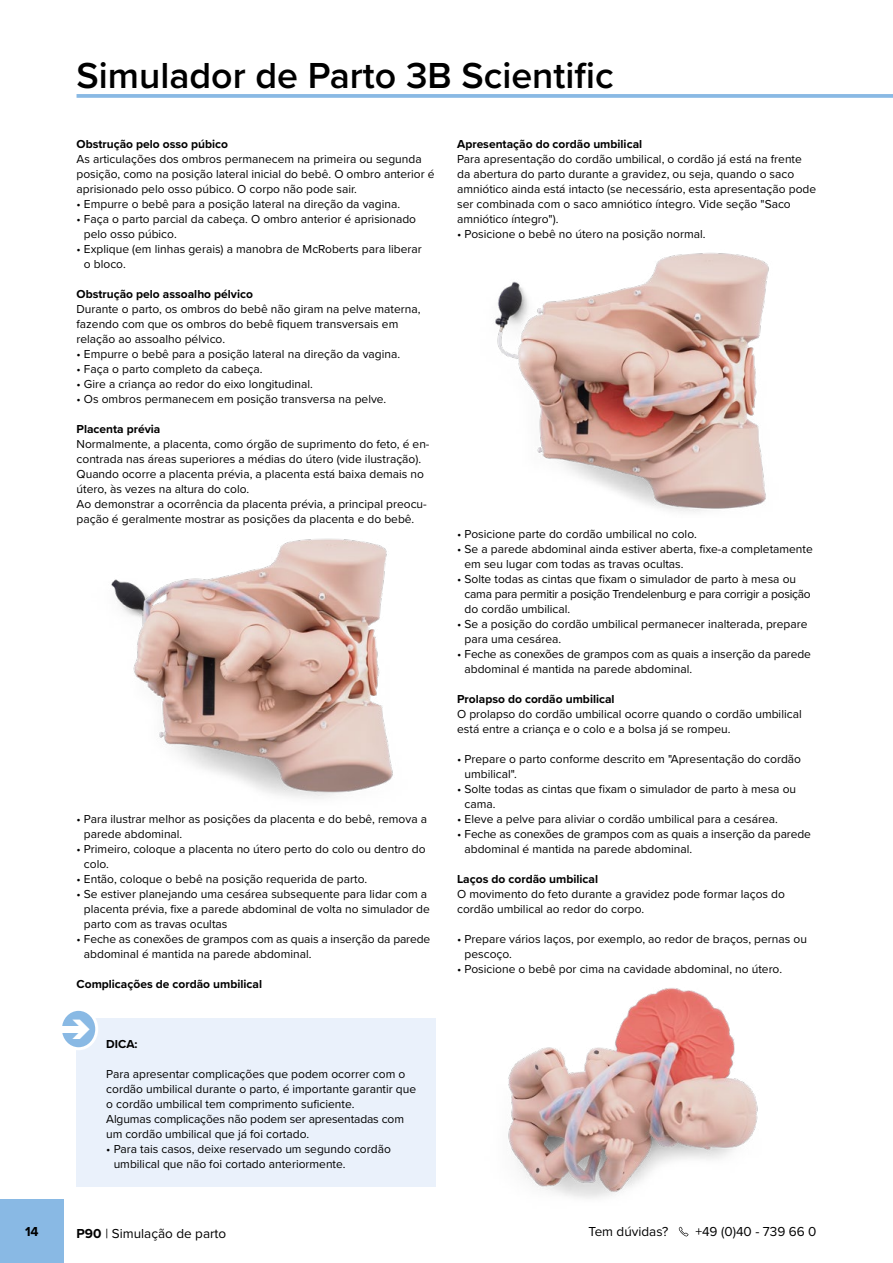
<style>
.page{position:relative;width:893px;height:1263px;background:#fff}
.page>*{position:absolute;margin:0;border:0;box-sizing:border-box;transform-origin:0 0}
.t1{font:600 37.5px "Proxima Nova";color:#000}
.t2{font:13.5px "Proxima Nova";color:#000}
.t3{font:700 13.5px "Proxima Nova";color:#000}
.t4{font:12px/15px "Proxima Nova";color:#000}
.t5{font:700 12px "Proxima Nova";color:#000}
.s1{font-weight:700}
</style>
<div class="page">
<svg style="left:77px;top:94px;width:816px;height:4px;background:#90bde5"></svg>
<div style="left:0;top:1199px;width:64px;height:64px;background:#89b9e4"></div>
<div style="left:77px;top:1018px;width:359px;height:168px;background:#eaf1fb"></div>
<svg style="left:60px;top:1009px;width:37px;height:40px"></svg>
<div style="left:59px;top:1008px;width:39px;height:42px;border:3px solid #fff;border-radius:50%"></div>
<div style="left:55px;top:1026px;width:28px;height:7px;background:#fff"></div>
<img style="left:495px;top:253px;width:274px;height:259px">
<img style="left:111px;top:538px;width:282px;height:260px">
<img style="left:405px;top:988px;width:353px;height:249px">
<svg style="left:679px;top:1227px;width:9px;height:9px"></svg>
<svg style="left:65px;top:1020px;width:25px;height:19px"></svg>
<h1 class="t1" style="left:77px;top:48px;width:539px">Simulador de Parto 3B Scientific</h1>
<p class="t5" style="left:77px;top:135px;width:153px">Obstrução pelo osso púbico</p>
<p class="t4" style="left:77px;top:150px;width:359px">As articulações dos ombros permanecem na primeira ou segunda posição, como na posição lateral inicial do bebê. O ombro anterior é aprisionado pelo osso púbico. O corpo não pode sair.</p>
<p class="t4" style="left:77px;top:195px;width:325px">• Empurre o bebê para a posição lateral na direção da vagina.</p>
<p class="t4" style="left:84px;top:210px;width:334px;text-indent:-7px">• Faça o parto parcial da cabeça. O ombro anterior é aprisionado pelo osso púbico.</p>
<p class="t4" style="left:84px;top:240px;width:339px;text-indent:-7px">• Explique (em linhas gerais) a manobra de McRoberts para liberar o bloco.</p>
<p class="t5" style="left:77px;top:285px;width:178px">Obstrução pelo assoalho pélvico</p>
<p class="t4" style="left:77px;top:300px;width:345px">Durante o parto, os ombros do bebê não giram na pelve materna, fazendo com que os ombros do bebê fiquem transversais em relação ao assoalho pélvico.</p>
<p class="t4" style="left:77px;top:345px;width:325px">• Empurre o bebê para a posição lateral na direção da vagina.</p>
<p class="t4" style="left:77px;top:360px;width:187px">• Faça o parto completo da cabeça.</p>
<p class="t4" style="left:77px;top:375px;width:238px">• Gire a criança ao redor do eixo longitudinal.</p>
<p class="t4" style="left:77px;top:390px;width:311px">• Os ombros permanecem em posição transversa na pelve.</p>
<p class="t5" style="left:77px;top:420px;width:85px">Placenta prévia</p>
<p class="t4" style="left:77px;top:435px;width:354px">Normalmente, a placenta, como órgão de suprimento do feto, é en&shy;contrada nas áreas superiores a médias do útero (vide ilustração).<br>Quando ocorre a placenta prévia, a placenta está baixa demais no útero, às vezes na altura do colo.<br>Ao demonstrar a ocorrência da placenta prévia, a principal preocu&shy;pação é geralmente mostrar as posições da placenta e do bebê.</p>
<p class="t4" style="left:84px;top:810px;width:345px;text-indent:-7px">• Para ilustrar melhor as posições da placenta e do bebê, remova a parede abdominal.</p>
<p class="t4" style="left:84px;top:840px;width:343px;text-indent:-7px">• Primeiro, coloque a placenta no útero perto do colo ou dentro do colo.</p>
<p class="t4" style="left:77px;top:870px;width:292px">• Então, coloque o bebê na posição requerida de parto.</p>
<p class="t4" style="left:84px;top:885px;width:347px;text-indent:-7px">• Se estiver planejando uma cesárea subsequente para lidar com a placenta prévia, fixe a parede abdominal de volta no simulador de parto com as travas ocultas</p>
<p class="t4" style="left:84px;top:930px;width:348px;text-indent:-7px">• Feche as conexões de grampos com as quais a inserção da parede abdominal é mantida na parede abdominal.</p>
<p class="t5" style="left:77px;top:975px;width:187px">Complicações de cordão umbilical</p>
<p class="t5" style="left:106px;top:1035px;width:33px">DICA:</p>
<p class="t4" style="left:106px;top:1065px;width:311px">Para apresentar complicações que podem ocorrer com o cordão umbilical durante o parto, é importante garantir que o cordão umbilical tem comprimento suficiente.<br>Algumas complicações não podem ser apresentadas com um cordão umbilical que já foi cortado.</p>
<p class="t4" style="left:114px;top:1140px;width:279px;text-indent:-7px">• Para tais casos, deixe reservado um segundo cordão umbilical que não foi cortado anteriormente.</p>
<p class="t5" style="left:457px;top:135px;width:187px">Apresentação do cordão umbilical</p>
<p class="t4" style="left:457px;top:150px;width:361px">Para apresentação do cordão umbilical, o cordão já está na frente da abertura do parto durante a gravidez, ou seja, quando o saco amniótico ainda está intacto (se necessário, esta apresentação pode ser combinada com o saco amniótico íntegro. Vide seção "Saco amniótico íntegro").</p>
<p class="t4" style="left:457px;top:225px;width:250px">• Posicione o bebê no útero na posição normal.</p>
<p class="t4" style="left:457px;top:525px;width:241px">• Posicione parte do cordão umbilical no colo.</p>
<p class="t4" style="left:464px;top:540px;width:350px;text-indent:-7px">• Se a parede abdominal ainda estiver aberta, fixe-a completamente em seu lugar com todas as travas ocultas.</p>
<p class="t4" style="left:464px;top:570px;width:348px;text-indent:-7px">• Solte todas as cintas que fixam o simulador de parto à mesa ou cama para permitir a posição Trendelenburg e para corrigir a posição do cordão umbilical.</p>
<p class="t4" style="left:464px;top:615px;width:344px;text-indent:-7px">• Se a posição do cordão umbilical permanecer inalterada, prepare para uma cesárea.</p>
<p class="t4" style="left:464px;top:645px;width:348px;text-indent:-7px">• Feche as conexões de grampos com as quais a inserção da parede abdominal é mantida na parede abdominal.</p>
<p class="t5" style="left:457px;top:690px;width:159px">Prolapso do cordão umbilical</p>
<p class="t4" style="left:457px;top:705px;width:346px">O prolapso do cordão umbilical ocorre quando o cordão umbilical está entre a criança e o colo e a bolsa já se rompeu.</p>
<p class="t4" style="left:464px;top:750px;width:338px;text-indent:-7px">• Prepare o parto conforme descrito em "Apresentação do cordão umbilical".</p>
<p class="t4" style="left:464px;top:780px;width:333px;text-indent:-7px">• Solte todas as cintas que fixam o simulador de parto à mesa ou cama.</p>
<p class="t4" style="left:457px;top:810px;width:322px">• Eleve a pelve para aliviar o cordão umbilical para a cesárea.</p>
<p class="t4" style="left:464px;top:825px;width:348px;text-indent:-7px">• Feche as conexões de grampos com as quais a inserção da parede abdominal é mantida na parede abdominal.</p>
<p class="t5" style="left:457px;top:870px;width:142px">Laços do cordão umbilical</p>
<p class="t4" style="left:457px;top:885px;width:329px">O movimento do feto durante a gravidez pode formar laços do cordão umbilical ao redor do corpo.</p>
<p class="t4" style="left:464px;top:930px;width:344px;text-indent:-7px">• Prepare vários laços, por exemplo, ao redor de braços, pernas ou pescoço.</p>
<p class="t4" style="left:457px;top:960px;width:327px">• Posicione o bebê por cima na cavidade abdominal, no útero.</p>
<p class="t3" style="left:25px;top:1222px;width:15px">14</p>
<p class="t2" style="left:588px;top:1222px;width:81px">Tem dúvidas?</p>
<p class="t2" style="left:695px;top:1222px;width:123px">+49 (0)40 - 739 66 0</p>
<p class="t2" style="left:77px;top:1223px;width:151px"><span class="s1">P90</span> | Simulação de parto</p>
</div>
